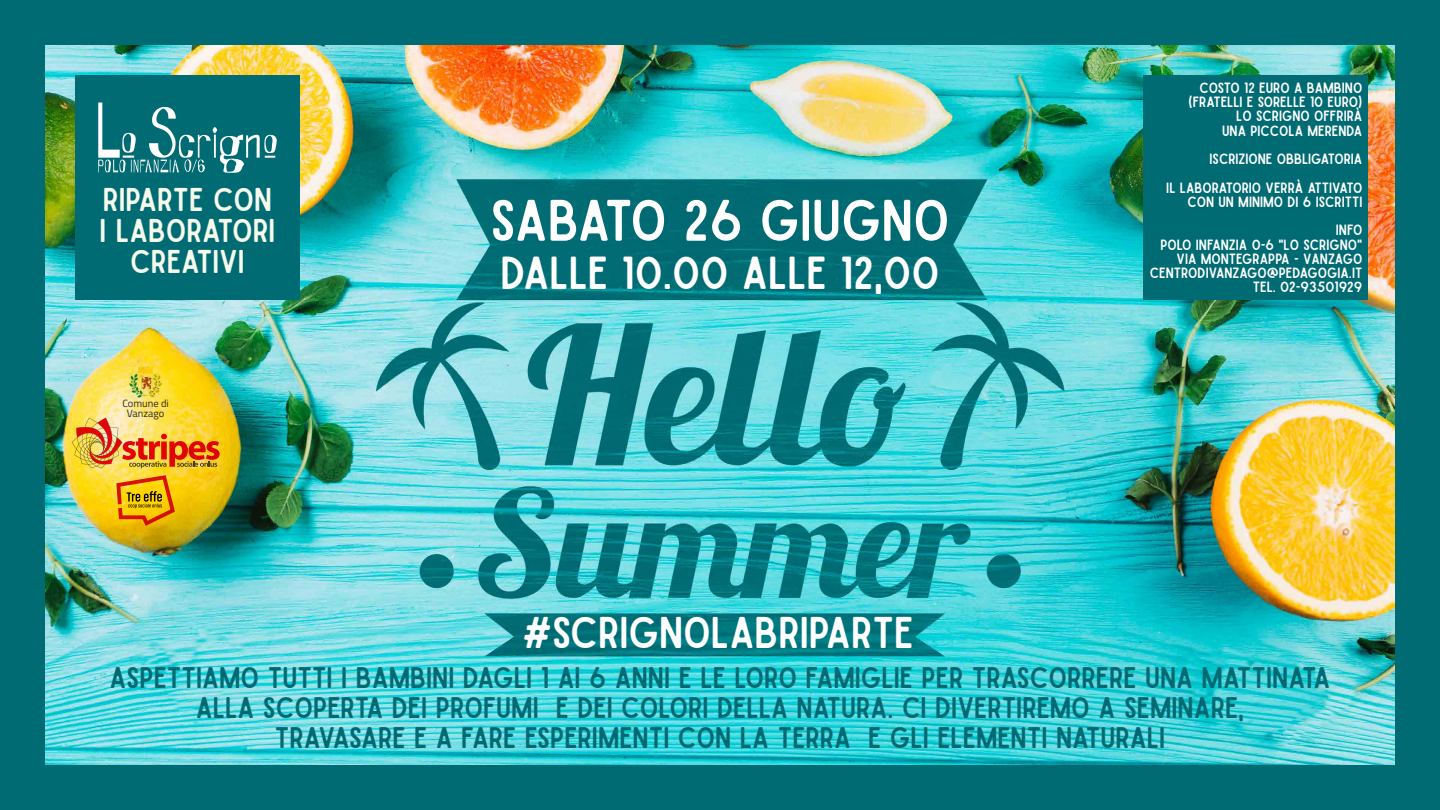
<style>
.page{position:relative;width:1440px;height:810px;background:#fff}
.page>*{position:absolute;margin:0;border:0;box-sizing:border-box;transform-origin:0 0}
.t1{font:55.8px "Sailors";color:#fff}
.t2{font:44.25px "Sailors";color:#fff}
.t3{font:42.45px "Sailors";color:#fff}
.t4{font:31.5px/30.8px "Sailors";color:#f5faeb;text-align:center}
.t5{font:28.5px/30px "Sailors";color:#006972;text-align:center}
.t6{font:14.25px/14.2px "Sailors";color:#fff;text-align:right}
.t7{font:10.5px/10.5px "Titillium";color:#2f2f2f;text-align:center}
</style>
<div class="page">
<img style="left:46px;top:46px;width:1348px;height:718px">
<div style="left:0;top:0;width:1440px;height:810px;border:45px solid #006b73"></div>
<div style="left:75px;top:75px;width:225px;height:225px;background:#006b73"></div>
<svg style="left:98px;top:102px;width:179px;height:71px"></svg>
<div style="left:1143px;top:75px;width:225px;height:225px;background:#006b73"></div>
<svg style="left:122px;top:366px;width:47px;height:52px"></svg>
<img style="left:129px;top:366px;width:33px;height:33px">
<img style="left:72px;top:418px;width:148px;height:50px">
<svg style="left:116px;top:475px;width:59px;height:51px;background:#e3990a"></svg>
<h3 class="t4" style="left:100px;top:182px;width:177px">RIPARTE CON<br>I LABORATORI<br>CREATIVI</h3>
<h1 class="t1" style="left:490px;top:188px;width:461px">SABATO 26 GIUGNO</h1>
<h2 class="t2" style="left:500px;top:247px;width:441px">DALLE 10.00 ALLE 12,00</h2>
<p class="t7" style="left:122px;top:397px;width:48px">Comune di<br>Vanzago</p>
<h3 class="t3" style="left:522px;top:607px;width:393px">#SCRIGNOLABRIPARTE</h3>
<p class="t6" style="left:1189px;top:80px;width:175px">COSTO 12 EURO A BAMBINO (FRATELLI E SORELLE 10 EURO)<br>LO SCRIGNO OFFRIRÀ<br>UNA PICCOLA MERENDA</p>
<p class="t6" style="left:1166px;top:144px;width:198px;line-height:28.5px">ISCRIZIONE OBBLIGATORIA<br>IL LABORATORIO VERRÀ ATTIVATO</p>
<p class="t6" style="left:1187px;top:187px;width:176px;line-height:28.5px">CON UN MINIMO DI 6 ISCRITTI<br>INFO</p>
<p class="t6" style="left:1150px;top:237px;width:214px">POLO INFANZIA 0-6 "LO SCRIGNO"<br>VIA MONTEGRAPPA - VANZAGO<br>CENTRODIVANZAGO@PEDAGOGIA.IT<br>TEL. 02-93501929</p>
<p class="t5" style="left:109px;top:661px;width:1223px">ASPETTIAMO TUTTI I BAMBINI DAGLI 1 AI 6 ANNI E LE LORO FAMIGLIE PER TRASCORRERE UNA MATTINATA<br>ALLA SCOPERTA DEI PROFUMI E DEI COLORI DELLA NATURA. CI DIVERTIREMO A SEMINARE,<br>TRAVASARE E A FARE ESPERIMENTI CON LA TERRA E GLI ELEMENTI NATURALI</p>
</div>
